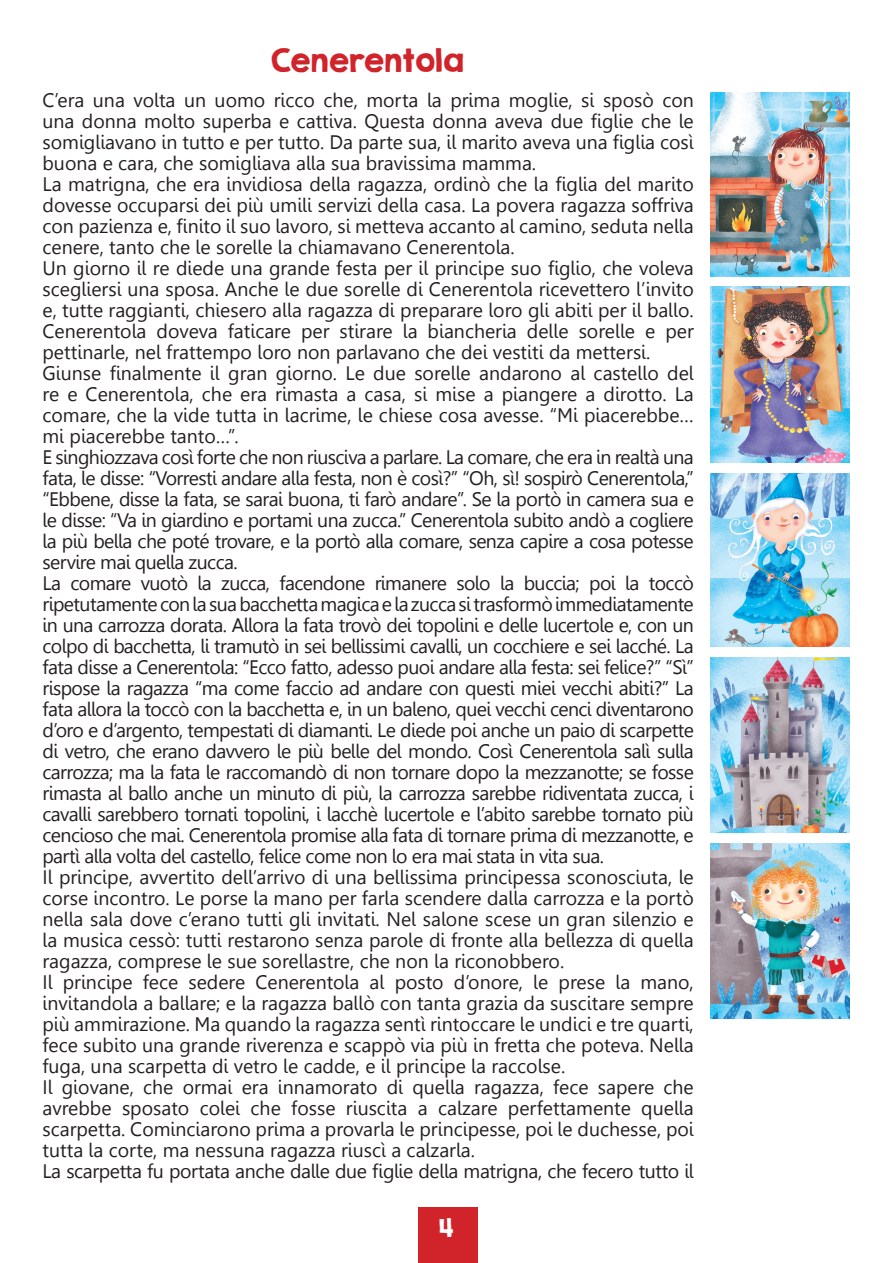
<style>
.page{position:relative;width:893px;height:1263px;background:#fff}
.page>*{position:absolute;margin:0;border:0;box-sizing:border-box;transform-origin:0 0}
.t1{font:28.5px "KG Second Chances Solid";letter-spacing:.01em;color:#d1232a}
.t2{font:22.5px "KG Second Chances Solid";color:#fff}
.t3{font:19.5px/21px "Leelawadee";color:#231f20;text-align:justify}
.t4{font:19.5px "Leelawadee";letter-spacing:-.02em;color:#231f20}
</style>
<div class="page">
<img style="left:710px;top:92px;width:140px;height:184px">
<img style="left:710px;top:287px;width:140px;height:176px">
<img style="left:710px;top:473px;width:140px;height:173px">
<img style="left:710px;top:657px;width:140px;height:176px">
<img style="left:710px;top:843px;width:140px;height:176px">
<div style="left:418px;top:1208px;width:60px;height:55px;background:#d1232a"></div>
<p class="t1" style="left:271px;top:43px;width:194px">Cenerentola</p>
<p class="t3" style="left:43px;top:89px;width:653px">C’era una volta un uomo ricco che, morta la prima moglie, si sposò con una donna molto superba e cattiva. Questa donna aveva due figlie che le somigliavano in tutto e per tutto. Da parte sua, il marito aveva una figlia così buona e cara, che somigliava alla sua bravissima mamma.</p>
<p class="t3" style="left:43px;top:173px;width:653px">La matrigna, che era invidiosa della ragazza, ordinò che la figlia del marito dovesse occuparsi dei più umili servizi della casa. La povera ragazza soffriva con pazienza e, finito il suo lavoro, si metteva accanto al camino, seduta nella cenere, tanto che le sorelle la chiamavano Cenerentola.</p>
<p class="t3" style="left:43px;top:257px;width:653px">Un giorno il re diede una grande festa per il principe suo figlio, che voleva scegliersi una sposa. Anche le due sorelle di Cenerentola ricevettero l’invito e, tutte raggianti, chiesero alla ragazza di preparare loro gli abiti per il ballo.<br>Cenerentola doveva faticare per stirare la biancheria delle sorelle e per pettinarle, nel frattempo loro non parlavano che dei vestiti da mettersi.</p>
<p class="t3" style="left:43px;top:362px;width:653px">Giunse finalmente il gran giorno. Le due sorelle andarono al castello del re e Cenerentola, che era rimasta a casa, si mise a piangere a dirotto. La comare, che la vide tutta in lacrime, le chiese cosa avesse. “Mi piacerebbe… mi piacerebbe tanto…”.</p>
<p class="t3" style="left:43px;top:446px;width:653px">E singhiozzava così forte che non riusciva a parlare. La comare, che era in realtà una fata, le disse: “Vorresti andare alla festa, non è così?” “Oh, sì! sospirò Cenerentola,” “Ebbene, disse la fata, se sarai buona, ti farò andare”. Se la portò in camera sua e le disse: “Va in giardino e portami una zucca.” Cenerentola subito andò a cogliere la più bella che poté trovare, e la portò alla comare, senza capire a cosa potesse servire mai quella zucca.</p>
<p class="t3" style="left:43px;top:572px;width:653px">La comare vuotò la zucca, facendone rimanere solo la buccia; poi la toccò ripetutamente con la sua bacchetta magica e la zucca si trasformò immediatamente in una carrozza dorata. Allora la fata trovò dei topolini e delle lucertole e, con un colpo di bacchetta, li tramutò in sei bellissimi cavalli, un cocchiere e sei lacché. La fata disse a Cenerentola: “Ecco fatto, adesso puoi andare alla festa: sei felice?” “Sì” rispose la ragazza “ma come faccio ad andare con questi miei vecchi abiti?” La fata allora la toccò con la bacchetta e, in un baleno, quei vecchi cenci diventarono d’oro e d’argento, tempestati di diamanti. Le diede poi anche un paio di scarpette di vetro, che erano davvero le più belle del mondo. Così Cenerentola salì sulla carrozza; ma la fata le raccomandò di non tornare dopo la mezzanotte; se fosse rimasta al ballo anche un minuto di più, la carrozza sarebbe ridiventata zucca, i cavalli sarebbero tornati topolini, i lacchè lucertole e l’abito sarebbe tornato più cencioso che mai. Cenerentola promise alla fata di tornare prima di mezzanotte, e partì alla volta del castello, felice come non lo era mai stata in vita sua.</p>
<p class="t3" style="left:43px;top:866px;width:653px">Il principe, avvertito dell’arrivo di una bellissima principessa sconosciuta, le corse incontro. Le porse la mano per farla scendere dalla carrozza e la portò nella sala dove c’erano tutti gli invitati. Nel salone scese un gran silenzio e la musica cessò: tutti restarono senza parole di fronte alla bellezza di quella ragazza, comprese le sue sorellastre, che non la riconobbero.</p>
<p class="t3" style="left:43px;top:971px;width:653px">Il principe fece sedere Cenerentola al posto d’onore, le prese la mano, invitandola a ballare; e la ragazza ballò con tanta grazia da suscitare sempre più ammirazione. Ma quando la ragazza sentì rintoccare le undici e tre quarti, fece subito una grande riverenza e scappò via più in fretta che poteva. Nella fuga, una scarpetta di vetro le cadde, e il principe la raccolse.</p>
<p class="t3" style="left:43px;top:1076px;width:653px">Il giovane, che ormai era innamorato di quella ragazza, fece sapere che avrebbe sposato colei che fosse riuscita a calzare perfettamente quella scarpetta. Cominciarono prima a provarla le principesse, poi le duchesse, poi tutta la corte, ma nessuna ragazza riuscì a calzarla.</p>
<p class="t4" style="left:43px;top:1159px;width:653px">La scarpetta fu portata anche dalle due figlie della matrigna, che fecero tutto il</p>
<p class="t2" style="left:439px;top:1213px;width:16px">4</p>
</div>
